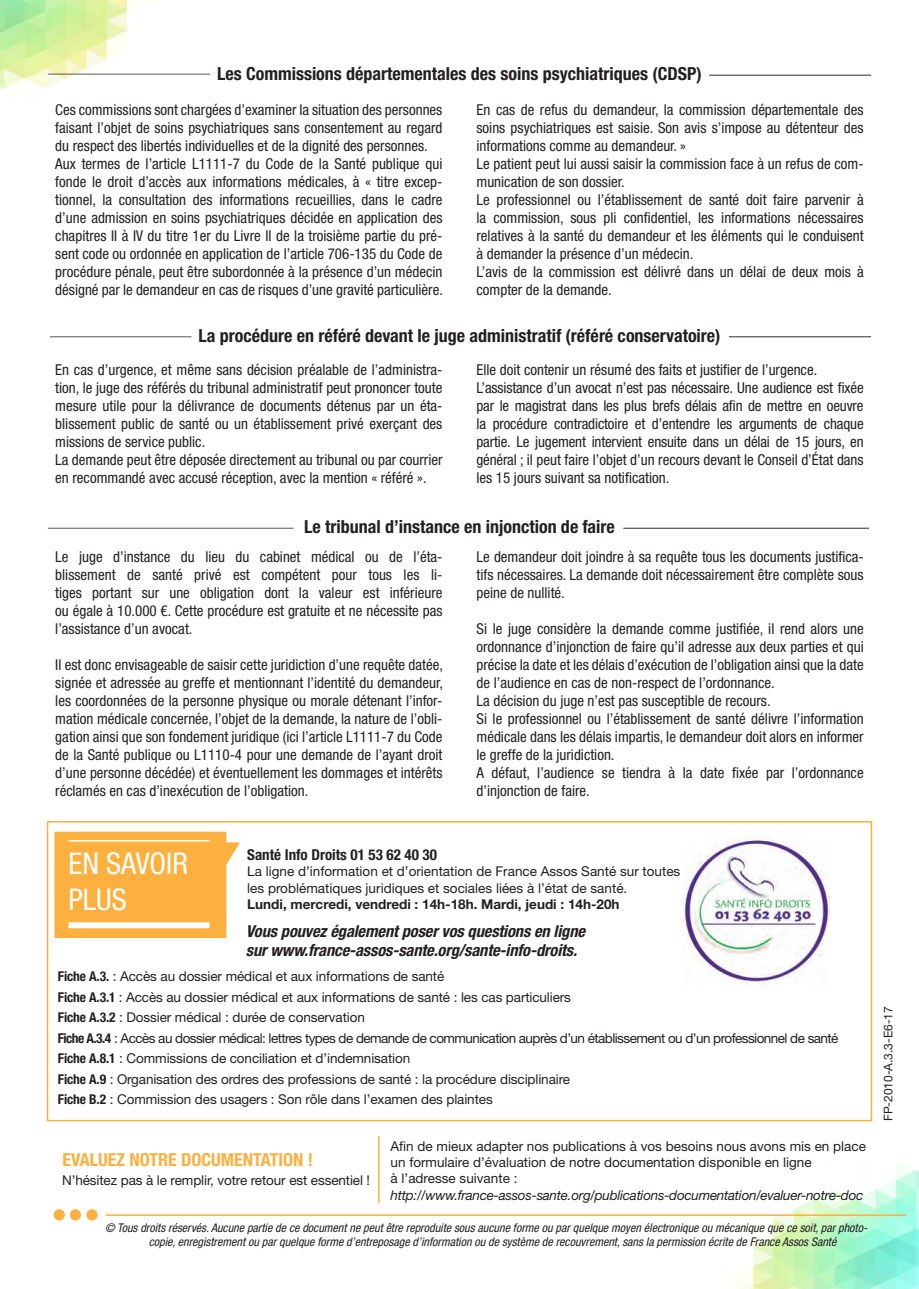
<style>
.page{position:relative;width:919px;height:1289px;background:#fff}
.page>*{position:absolute;margin:0;border:0;box-sizing:border-box;transform-origin:0 0}
.t1{font:condensed 30px/36px "Helvetica Neue LT Std";color:#fff}
.t2{font:700 condensed 18px "Helvetica Neue LT Std";color:#231f20}
.t3{font:700 condensed 18px "Helvetica Neue LT Std";color:#fbb03f}
.t4{font:italic 700 condensed 16.5px/19.8px "Helvetica Neue LT Std";letter-spacing:-.01em;color:#231f20}
.t5{font:condensed 15px/18px "Helvetica Neue LT Std";color:#231f20}
.t6{font:700 condensed 15px "Helvetica Neue LT Std";color:#231f20}
.t7{font:13.5px/20.4px "Helvetica Neue LT Std";letter-spacing:-.01em;color:#231f20}
.t8{font:italic 13.5px "Helvetica Neue LT Std";letter-spacing:-.02em;color:#231f20}
.t9{font:700 13.5px "Helvetica Neue LT Std";color:#231f20}
.t10{font:italic condensed 12px/14.4px "Helvetica Neue LT Std";color:#231f20}
.t11{font:12px "Helvetica Neue LT Std";color:#231f20}
.s1{font-weight:700;font-stretch:condensed}
</style>
<div class="page">
<img style="left:0;top:0;width:918px;height:1288px">
<div style="left:86px;top:1209px;width:12px;height:11px;background:#fbb03f;border-radius:50%"></div>
<div style="left:70px;top:1209px;width:11px;height:11px;background:#fbb03f;border-radius:50%"></div>
<div style="left:54px;top:1209px;width:11px;height:11px;background:#fbb03f;border-radius:50%"></div>
<hr style="left:106px;top:1214px;width:800px;height:1px;background:#fbb03f">
<div style="left:47px;top:821px;width:825px;height:300px;background:#fff;border:2px solid #fbb03f"></div>
<img style="left:683px;top:836px;width:146px;height:148px">
<svg style="left:54px;top:831px;width:186px;height:107px;background:#fbb64f"></svg>
<hr style="left:68px;top:840px;width:141px;height:1px;background:#fff">
<div style="left:68px;top:922px;width:141px;height:6px;background:#fff"></div>
<hr style="left:378px;top:1135px;width:1px;height:67px;background:#fbb03f">
<hr style="left:48px;top:74px;width:162px;height:1px;background:#595554">
<hr style="left:709px;top:75px;width:162px;height:1px;background:#2b2c2b">
<hr style="left:50px;top:336px;width:141px;height:1px;background:#595554">
<hr style="left:729px;top:336px;width:142px;height:1px;background:#2b2c2b">
<hr style="left:48px;top:528px;width:245px;height:1px;background:#595554">
<hr style="left:623px;top:528px;width:245px;height:1px;background:#2b2c2b">
<p class="t2" style="left:217px;top:63px;width:486px">Les Commissions départementales des soins psychiatriques (CDSP)</p>
<p class="t5" style="left:55px;top:100px;width:389px">Ces commissions sont chargées d’examiner la situation des personnes faisant l’objet de soins psychiatriques sans consentement au regard du respect des libertés individuelles et de la dignité des personnes.<br>Aux termes de l’article L1111-7 du Code de la Santé publique qui fonde le droit d’accès aux informations médicales, à « titre excep&shy;tionnel, la consultation des informations recueillies, dans le cadre d’une admission en soins psychiatriques décidée en application des chapitres II à IV du titre 1er du Livre II de la troisième partie du pré&shy;sent code ou ordonnée en application de l’article 706-135 du Code de procédure pénale, peut être subordonnée à la présence d’un médecin désigné par le demandeur en cas de risques d’une gravité particulière.</p>
<p class="t5" style="left:476px;top:100px;width:388px">En cas de refus du demandeur, la commission départementale des soins psychiatriques est saisie. Son avis s’impose au détenteur des informations comme au demandeur. »<br>Le patient peut lui aussi saisir la commission face à un refus de com&shy;munication de son dossier.<br>Le professionnel ou l’établissement de santé doit faire parvenir à la commission, sous pli confidentiel, les informations nécessaires relatives à la santé du demandeur et les éléments qui le conduisent à demander la présence d’un médecin.<br>L’avis de la commission est délivré dans un délai de deux mois à compter de la demande.</p>
<p class="t2" style="left:198px;top:325px;width:523px">La procédure en référé devant le juge administratif (référé conservatoire)</p>
<p class="t5" style="left:55px;top:361px;width:388px">En cas d’urgence, et même sans décision préalable de l’administra&shy;tion, le juge des référés du tribunal administratif peut prononcer toute mesure utile pour la délivrance de documents détenus par un éta&shy;blissement public de santé ou un établissement privé exerçant des missions de service public.<br>La demande peut être déposée directement au tribunal ou par courrier en recommandé avec accusé réception, avec la mention « référé ».</p>
<p class="t5" style="left:476px;top:361px;width:388px">Elle doit contenir un résumé des faits et justifier de l’urgence.<br>L’assistance d’un avocat n’est pas nécessaire. Une audience est fixée par le magistrat dans les plus brefs délais afin de mettre en oeuvre la procédure contradictoire et d’entendre les arguments de chaque partie. Le jugement intervient ensuite dans un délai de 15 jours, en général ; il peut faire l’objet d’un recours devant le Conseil d’État dans les 15 jours suivant sa notification.</p>
<p class="t2" style="left:304px;top:515px;width:312px">Le tribunal d’instance en injonction de faire</p>
<p class="t5" style="left:55px;top:547px;width:388px;text-align:justify">Le juge d’instance du lieu du cabinet médical ou de l’éta&shy;blissement de santé privé est compétent pour tous les li&shy;tiges portant sur une obligation dont la valeur est inférieure ou égale à 10.000 €. Cette procédure est gratuite et ne nécessite pas l’assistance d’un avocat.</p>
<p class="t5" style="left:55px;top:655px;width:389px;text-align:justify">Il est donc envisageable de saisir cette juridiction d’une requête datée, signée et adressée au greffe et mentionnant l’identité du demandeur, les coordonnées de la personne physique ou morale détenant l’infor&shy;mation médicale concernée, l’objet de la demande, la nature de l’obli&shy;gation ainsi que son fondement juridique (ici l’article L1111-7 du Code de la Santé publique ou L1110-4 pour une demande de l’ayant droit d’une personne décédée) et éventuellement les dommages et intérêts réclamés en cas d’inexécution de l’obligation.</p>
<p class="t5" style="left:476px;top:547px;width:388px;text-align:justify">Le demandeur doit joindre à sa requête tous les documents justifica&shy;tifs nécessaires. La demande doit nécessairement être complète sous peine de nullité.</p>
<p class="t5" style="left:476px;top:619px;width:388px">Si le juge considère la demande comme justifiée, il rend alors une ordonnance d’injonction de faire qu’il adresse aux deux parties et qui précise la date et les délais d’exécution de l’obligation ainsi que la date de l’audience en cas de non-respect de l’ordonnance.<br>La décision du juge n’est pas susceptible de recours.<br>Si le professionnel ou l’établissement de santé délivre l’information médicale dans les délais impartis, le demandeur doit alors en informer le greffe de la juridiction.<br>A défaut, l’audience se tiendra à la date fixée par l’ordonnance d’injonction de faire.</p>
<p class="t6" style="left:247px;top:845px;width:191px">Santé Info Droits 01 53 62 40 30</p>
<p class="t7" style="left:247px;top:863px;width:434px;line-height:16.2px">La ligne d’information et d’orientation de France Assos Santé sur toutes les problématiques juridiques et sociales liées à l’état de santé.</p>
<p class="t9" style="left:247px;top:895px;width:374px">Lundi, mercredi, vendredi : 14h-18h. Mardi, jeudi : 14h-20h</p>
<p class="t4" style="left:246px;top:921px;width:340px">Vous pouvez également poser vos questions en ligne sur www.france-assos-sante.org/sante-info-droits.</p>
<p class="t7" style="left:58px;top:966px;width:782px"><span class="s1">Fiche A.3.</span> : Accès au dossier médical et aux informations de santé<br><span class="s1">Fiche A.3.1</span> : Accès au dossier médical et aux informations de santé : les cas particuliers<br><span class="s1">Fiche A.3.2</span> : Dossier médical : durée de conservation<br><span class="s1">Fiche A.3.4</span> : Accès au dossier médical: lettres types de demande de communication auprès d’un établissement ou d’un professionnel de santé <span class="s1">Fiche A.8.1</span> : Commissions de conciliation et d’indemnisation<br><span class="s1">Fiche A.9</span> : Organisation des ordres des professions de santé : la procédure disciplinaire<br><span class="s1">Fiche B.2</span> : Commission des usagers : Son rôle dans l’examen des plaintes</p>
<h1 class="t1" style="left:68px;top:845px;width:53px">en savoir plus</h1>
<p class="t3" style="left:63px;top:1148px;width:130px">EVALUEZ notre DOCUMEN</p>
<p class="t3" style="left:253px;top:1148px;width:61px">TATION !</p>
<p class="t7" style="left:62px;top:1169px;width:309px">N’hésitez pas à le remplir, votre retour est essentiel !</p>
<p class="t7" style="left:390px;top:1137px;width:477px;line-height:16.2px">Afin de mieux adapter nos publications à vos besoins nous avons mis en place un formulaire d’évaluation de notre documentation disponible en ligne<br>à l’adresse suivante :</p>
<p class="t8" style="left:390px;top:1186px;width:474px">http://www.france-assos-sante.org/publications-documentation/evaluer-notre-doc</p>
<p class="t10" style="left:149px;top:1220px;width:720px;text-indent:-44px">© Tous droits réservés. Aucune partie de ce document ne peut être reproduite sous aucune forme ou par quelque moyen électronique ou mécanique que ce soit, par photo&shy;copie, enregistrement ou par quelque forme d’entreposage d’information ou de système de recouvrement, sans la permission écrite de France Assos Santé</p>
<p class="t11" style="left:880px;top:1121px;width:117px;rotate:-90deg">FP-2010-A.3.3-E6-17</p>
</div>
